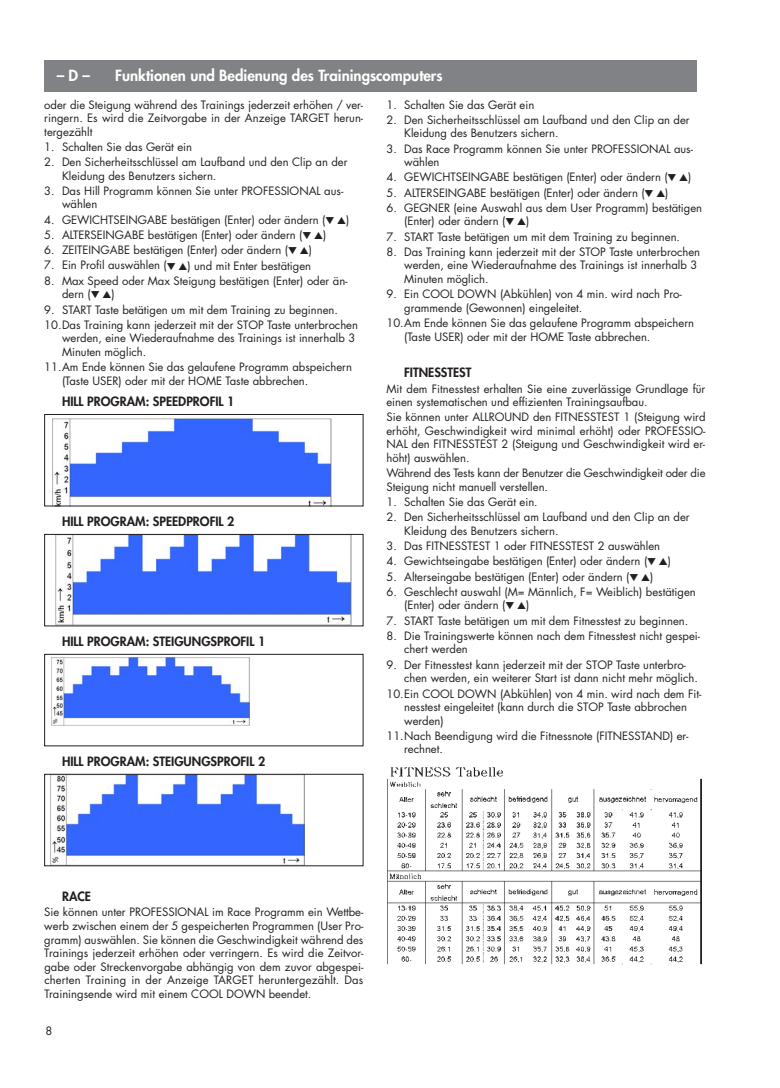
<style>
.page{position:relative;width:780px;height:1088px;background:#fff}
.page>*{position:absolute;margin:0;border:0;box-sizing:border-box;transform-origin:0 0}
.t1{font:800 15px "Futura CE";color:#fff}
.t2{font:800 12.5px "Futura CE";color:#231f20}
.t3{font:11.25px/13.5px "Futura CE";color:#231f20}
</style>
<div class="page">
<img style="left:50px;top:776px;width:254px;height:88px">
<div style="left:44px;top:774px;width:319px;height:92px;border:1px solid #231f20"></div>
<img style="left:51px;top:657px;width:199px;height:68px">
<div style="left:44px;top:654px;width:319px;height:92px;border:1px solid #231f20"></div>
<img style="left:56px;top:536px;width:296px;height:88px">
<div style="left:44px;top:534px;width:319px;height:92px;border:1px solid #231f20"></div>
<img style="left:53px;top:419px;width:279px;height:85px">
<div style="left:44px;top:414px;width:319px;height:92px;border:1px solid #231f20"></div>
<img style="left:387px;top:767px;width:315px;height:198px">
<div style="left:44px;top:60px;width:652px;height:32px;background:#808285"></div>
<h1 class="t1" style="left:57px;top:68px;width:35px">– D –</h1>
<h1 class="t1" style="left:115px;top:68px;width:329px">Funktionen und Bedienung des Trainingscomputers</h1>
<p class="t3" style="left:44px;top:99px;width:320px;text-align:justify">oder die Steigung während des Trainings jederzeit erhöhen / ver&shy;ringern. Es wird die Zeitvorgabe in der Anzeige TARGET herun&shy;tergezählt</p>
<p class="t3" style="left:44px;top:141px;width:149px">1. Schalten Sie das Gerät ein</p>
<p class="t3" style="left:62px;top:156px;width:287px;text-indent:-18px">2. Den Sicherheitsschlüssel am Laufband und den Clip an der<br>Kleidung des Benutzers sichern.</p>
<p class="t3" style="left:62px;top:185px;width:283px;text-indent:-18px">3. Das Hill Programm können Sie unter PROFESSIONAL aus&shy;wählen</p>
<p class="t3" style="left:44px;top:214px;width:306px">4. GEWICHTSEINGABE bestätigen (Enter) oder ändern (▼ ▲)</p>
<p class="t3" style="left:44px;top:229px;width:283px">5. ALTERSEINGABE bestätigen (Enter) oder ändern (▼ ▲)</p>
<p class="t3" style="left:44px;top:244px;width:269px">6. ZEITEINGABE bestätigen (Enter) oder ändern (▼ ▲)</p>
<p class="t3" style="left:44px;top:260px;width:268px">7. Ein Profil auswählen (▼ ▲) und mit Enter bestätigen</p>
<p class="t3" style="left:62px;top:275px;width:287px;text-indent:-18px">8. Max Speed oder Max Steigung bestätigen (Enter) oder än&shy;dern (▼ ▲)</p>
<p class="t3" style="left:44px;top:303px;width:315px;line-height:15.2px">9. START Taste betätigen um mit dem Training zu beginnen.<br>10.Das Training kann jederzeit mit der STOP Taste unterbrochen</p>
<p class="t3" style="left:62px;top:332px;width:295px">werden, eine Wiederaufnahme des Trainings ist innerhalb 3<br>Minuten möglich.</p>
<p class="t3" style="left:62px;top:361px;width:291px;text-indent:-18px">11.Am Ende können Sie das gelaufene Programm abspeichern (Taste USER) oder mit der HOME Taste abbrechen.</p>
<p class="t2" style="left:62px;top:396px;width:174px">HILL PROGRAM: SPEEDPROFIL 1</p>
<p class="t2" style="left:62px;top:515px;width:174px">HILL PROGRAM: SPEEDPROFIL 2</p>
<p class="t2" style="left:62px;top:635px;width:205px">HILL PROGRAM: STEIGUNGSPROFIL 1</p>
<p class="t2" style="left:62px;top:755px;width:205px">HILL PROGRAM: STEIGUNGSPROFIL 2</p>
<p class="t3" style="left:386px;top:99px;width:149px">1. Schalten Sie das Gerät ein</p>
<p class="t3" style="left:404px;top:114px;width:287px;text-indent:-18px">2. Den Sicherheitsschlüssel am Laufband und den Clip an der<br>Kleidung des Benutzers sichern.</p>
<p class="t3" style="left:404px;top:143px;width:290px;text-indent:-18px">3. Das Race Programm können Sie unter PROFESSIONAL aus&shy;wählen</p>
<p class="t3" style="left:386px;top:171px;width:306px">4. GEWICHTSEINGABE bestätigen (Enter) oder ändern (▼ ▲)</p>
<p class="t3" style="left:386px;top:187px;width:283px">5. ALTERSEINGABE bestätigen (Enter) oder ändern (▼ ▲)</p>
<p class="t3" style="left:404px;top:202px;width:299px;text-indent:-18px">6. GEGNER (eine Auswahl aus dem User Programm) bestätigen (Enter) oder ändern (▼ ▲)</p>
<p class="t3" style="left:386px;top:231px;width:295px">7. START Taste betätigen um mit dem Training zu beginnen.</p>
<p class="t3" style="left:404px;top:246px;width:297px;text-indent:-18px">8. Das Training kann jederzeit mit der STOP Taste unterbrochen werden, eine Wiederaufnahme des Trainings ist innerhalb 3<br>Minuten möglich.</p>
<p class="t3" style="left:404px;top:288px;width:279px;text-indent:-18px">9. Ein COOL DOWN (Abkühlen) von 4 min. wird nach Pro&shy;grammende (Gewonnen) eingeleitet.</p>
<p class="t3" style="left:404px;top:317px;width:291px;text-indent:-18px">10.Am Ende können Sie das gelaufene Programm abspeichern (Taste USER) oder mit der HOME Taste abbrechen.</p>
<p class="t2" style="left:404px;top:367px;width:69px">FITNESSTEST</p>
<p class="t3" style="left:386px;top:383px;width:320px">Mit dem Fitnesstest erhalten Sie eine zuverlässige Grundlage für einen systematischen und effizienten Trainingsaufbau.</p>
<p class="t3" style="left:386px;top:411px;width:320px;text-align:justify">Sie können unter ALLROUND den FITNESSTEST 1 (Steigung wird erhöht, Geschwindigkeit wird minimal erhöht) oder PROFESSIO-NAL den FITNESSTEST 2 (Steigung und Geschwindigkeit wird er&shy;höht) auswählen.</p>
<p class="t3" style="left:386px;top:467px;width:320px">Während des Tests kann der Benutzer die Geschwindigkeit oder die<br>Steigung nicht manuell verstellen.</p>
<p class="t3" style="left:386px;top:496px;width:153px">1. Schalten Sie das Gerät ein.</p>
<p class="t3" style="left:404px;top:511px;width:287px;text-indent:-18px">2. Den Sicherheitsschlüssel am Laufband und den Clip an der<br>Kleidung des Benutzers sichern.</p>
<p class="t3" style="left:386px;top:540px;width:275px">3. Das FITNESSTEST 1 oder FITNESSTEST 2 auswählen</p>
<p class="t3" style="left:386px;top:555px;width:286px">4. Gewichtseingabe bestätigen (Enter) oder ändern (▼ ▲)</p>
<p class="t3" style="left:386px;top:571px;width:268px">5. Alterseingabe bestätigen (Enter) oder ändern (▼ ▲)</p>
<p class="t3" style="left:404px;top:586px;width:293px;text-indent:-18px">6. Geschlecht auswahl (M= Männlich, F= Weiblich) bestätigen (Enter) oder ändern (▼ ▲)</p>
<p class="t3" style="left:386px;top:615px;width:303px">7. START Taste betätigen um mit dem Fitnesstest zu beginnen.</p>
<p class="t3" style="left:404px;top:630px;width:297px;text-indent:-18px">8. Die Trainingswerte können nach dem Fitnesstest nicht gespei&shy;chert werden</p>
<p class="t3" style="left:404px;top:659px;width:295px;text-indent:-18px">9. Der Fitnesstest kann jederzeit mit der STOP Taste unterbro&shy;chen werden, ein weiterer Start ist dann nicht mehr möglich.</p>
<p class="t3" style="left:404px;top:687px;width:299px;text-indent:-18px">10.Ein COOL DOWN (Abkühlen) von 4 min. wird nach dem Fit&shy;nesstest eingeleitet (kann durch die STOP Taste abbrochen werden)</p>
<p class="t3" style="left:404px;top:730px;width:286px;text-indent:-18px">11.Nach Beendigung wird die Fitnessnote (FITNESSTAND) er&shy;rechnet.</p>
<p class="t2" style="left:62px;top:890px;width:31px">RACE</p>
<p class="t3" style="left:44px;top:906px;width:320px;text-align:justify">Sie können unter PROFESSIONAL im Race Programm ein Wettbe&shy;werb zwischen einem der 5 gespeicherten Programmen (User Pro&shy;gramm) auswählen. Sie können die Geschwindigkeit während des Trainings jederzeit erhöhen oder verringern. Es wird die Zeitvor&shy;gabe oder Streckenvorgabe abhängig von dem zuvor abgespei&shy;cherten Training in der Anzeige TARGET heruntergezählt. Das Trainingsende wird mit einem COOL DOWN beendet.</p>
<p class="t3" style="left:46px;top:1025px;width:8px">8</p>
</div>
